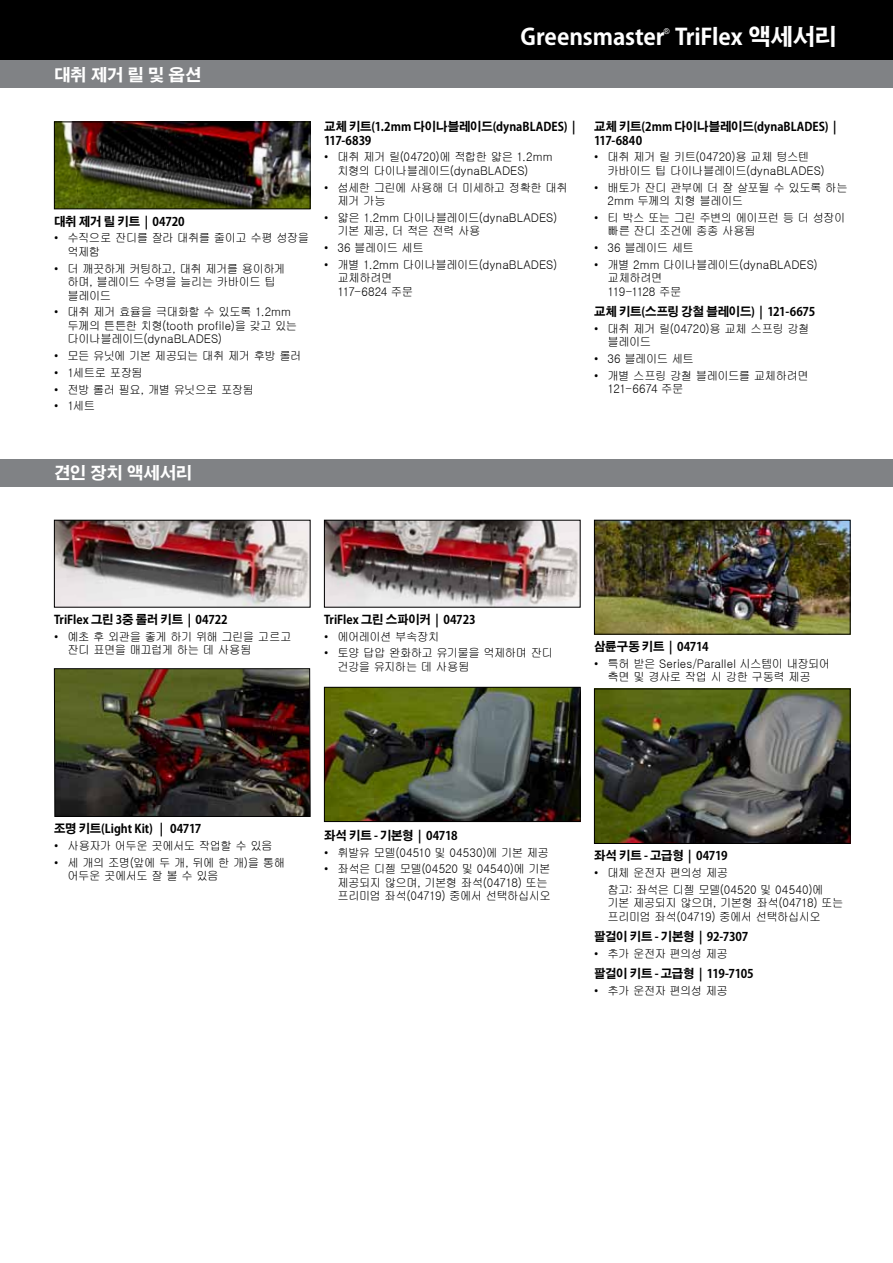
<style>
.page{position:relative;width:893px;height:1263px;background:#fff}
.page>*{position:absolute;margin:0;border:0;box-sizing:border-box;transform-origin:0 0}
.t1{font:700 22.5px "Adobe Gothic Std";letter-spacing:-.005em;color:#fff}
.t2{font:700 16.5px "Adobe Gothic Std";letter-spacing:-.01em;color:#fff}
.t3{font:12px/13.5px "Gulim";letter-spacing:-.05em;color:#000;scale:.95 1}
.t4{font:700 12px/13.5px "Adobe Gothic Std";letter-spacing:-.01em;color:#000;scale:.95 1}
.t5{font:12px/13.5px "Gulim";letter-spacing:-.015em;color:#000;scale:.95 1}
.t6{font:12px/13.5px "Gulim";letter-spacing:-.03em;color:#000;scale:.95 1}
.t7{font:12px/13.5px "Gulim";letter-spacing:-.02em;color:#000;scale:.95 1}
.t8{font:700 12px "Adobe Gothic Std";letter-spacing:-.03em;color:#000;scale:.95 1}
.t9{font:7.8px "Arial";color:#fff}
</style>
<div class="page">
<div style="left:0;top:0;width:893px;height:61px;background:#000"></div>
<div style="left:0;top:61px;width:893px;height:27px;background:#808285"></div>
<img style="left:56px;top:124px;width:252px;height:83px">
<div style="left:54px;top:122px;width:256px;height:87px;border:1px solid #000"></div>
<div style="left:0;top:459px;width:893px;height:27px;background:#808285"></div>
<img style="left:54px;top:668px;width:257px;height:149px">
<img style="left:596px;top:522px;width:252px;height:110px">
<div style="left:594px;top:520px;width:256px;height:114px;border:1px solid #000"></div>
<img style="left:56px;top:522px;width:252px;height:84px">
<div style="left:54px;top:520px;width:256px;height:88px;border:1px solid #000"></div>
<img style="left:326px;top:522px;width:252px;height:84px">
<div style="left:324px;top:520px;width:256px;height:88px;border:1px solid #000"></div>
<img style="left:596px;top:690px;width:252px;height:152px">
<div style="left:594px;top:688px;width:256px;height:156px;border:1px solid #000"></div>
<img style="left:326px;top:689px;width:252px;height:131px">
<div style="left:324px;top:687px;width:256px;height:135px;border:1px solid #000"></div>
<h2 class="t2" style="left:54px;top:65px;width:149px">대취 제거 릴 및 옵션</h2>
<p class="t4" style="left:54px;top:215px;width:139px">대취 제거 릴 키트 | 04720</p>
<p class="t3" style="left:68px;top:231px;width:256px;text-indent:-14px">• 수직으로 잔디를 잘라 대취를 줄이고 수평 성장을 억제함</p>
<p class="t3" style="left:68px;top:262px;width:231px;text-indent:-13px">• 더 깨끗하게 커팅하고, 대취 제거를 용이하게 하며, 블레이드 수명을 늘리는 카바이드 팁 블레이드</p>
<p class="t5" style="left:68px;top:305px;width:243px;text-indent:-13px">• 대취 제거 효율을 극대화할 수 있도록 1.2mm 두께의 튼튼한 치형(tooth profile)을 갖고 있는 다이나블레이드(dynaBLADES)</p>
<p class="t3" style="left:54px;top:349px;width:262px">• 모든 유닛에 기본 제공되는 대취 제거 후방 롤러</p>
<p class="t3" style="left:54px;top:366px;width:95px">• 1세트로 포장됨</p>
<p class="t3" style="left:54px;top:383px;width:212px">• 전방 롤러 필요, 개별 유닛으로 포장됨</p>
<p class="t3" style="left:54px;top:399px;width:45px">• 1세트</p>
<h1 class="t1" style="left:521px;top:23px;width:146px">Greensmaster</h1>
<p class="t9" style="left:664px;top:26px;width:7px">®</p>
<h1 class="t1" style="left:675px;top:23px;width:163px">TriFlex 액세서리</h1>
<p class="t4" style="left:324px;top:120px;width:266px">교체 키트(1.2mm 다이나블레이드(dynaBLADES) |<br>117-6839</p>
<p class="t5" style="left:338px;top:150px;width:228px;text-indent:-13px">• 대취 제거 릴(04720)에 적합한 얇은 1.2mm 치형의 다이나블레이드(dynaBLADES)</p>
<p class="t3" style="left:338px;top:181px;width:244px;text-indent:-13px">• 섬세한 그린에 사용해 더 미세하고 정확한 대취 제거 가능</p>
<p class="t5" style="left:338px;top:211px;width:233px;text-indent:-14px">• 얇은 1.2mm 다이나블레이드(dynaBLADES) 기본 제공, 더 적은 전력 사용</p>
<p class="t3" style="left:324px;top:241px;width:107px">• 36 블레이드 세트</p>
<p class="t7" style="left:338px;top:258px;width:233px;text-indent:-13px">• 개별 1.2mm 다이나블레이드(dynaBLADES) 교체하려면<br>117-6824 주문</p>
<p class="t4" style="left:594px;top:120px;width:257px">교체 키트(2mm 다이나블레이드(dynaBLADES) |<br>117-6840</p>
<p class="t6" style="left:608px;top:150px;width:230px;text-indent:-13px">• 대취 제거 릴 키트(04720)용 교체 텅스텐 카바이드 팁 다이나블레이드(dynaBLADES)</p>
<p class="t3" style="left:608px;top:181px;width:254px;text-indent:-13px">• 배토가 잔디 관부에 더 잘 살포될 수 있도록 하는<br>2mm 두께의 치형 블레이드</p>
<p class="t3" style="left:608px;top:211px;width:252px;text-indent:-13px">• 티 박스 또는 그린 주변의 에이프런 등 더 성장이 빠른 잔디 조건에 종종 사용됨</p>
<p class="t3" style="left:594px;top:241px;width:107px">• 36 블레이드 세트</p>
<p class="t6" style="left:608px;top:258px;width:223px;text-indent:-13px">• 개별 2mm 다이나블레이드(dynaBLADES) 교체하려면<br>119-1128 주문</p>
<p class="t4" style="left:594px;top:305px;width:234px">교체 키트(스프링 강철 블레이드) | 121-6675</p>
<p class="t3" style="left:608px;top:322px;width:214px;text-indent:-14px">• 대취 제거 릴(04720)용 교체 스프링 강철 블레이드</p>
<p class="t3" style="left:594px;top:352px;width:107px">• 36 블레이드 세트</p>
<p class="t3" style="left:608px;top:369px;width:213px;text-indent:-13px">• 개별 스프링 강철 블레이드를 교체하려면<br>121-6674 주문</p>
<h2 class="t2" style="left:54px;top:463px;width:140px">견인 장치 액세서리</h2>
<p class="t4" style="left:54px;top:613px;width:184px">TriFlex 그린 3중 롤러 키트 | 04722</p>
<p class="t3" style="left:67px;top:630px;width:237px;text-indent:-13px">• 예초 후 외관을 좋게 하기 위해 그린을 고르고 잔디 표면을 매끄럽게 하는 데 사용됨</p>
<p class="t4" style="left:324px;top:613px;width:161px">TriFlex 그린 스파이커 | 04723</p>
<p class="t3" style="left:324px;top:630px;width:123px">• 에어레이션 부속장치</p>
<p class="t3" style="left:337px;top:646px;width:229px;text-indent:-13px">• 토양 답압 완화하고 유기물을 억제하며 잔디 건강을 유지하는 데 사용됨</p>
<p class="t4" style="left:594px;top:640px;width:122px">삼륜구동 키트 | 04714</p>
<p class="t3" style="left:594px;top:657px;width:250px;text-align:center">• 특허 받은 Series/Parallel 시스템이 내장되어 측면 및 경사로 작업 시 강한 구동력 제공</p>
<p class="t4" style="left:54px;top:822px;width:157px">조명 키트(Light Kit) | 04717</p>
<p class="t3" style="left:54px;top:839px;width:231px">• 사용자가 어두운 곳에서도 작업할 수 있음</p>
<p class="t3" style="left:67px;top:856px;width:231px;text-indent:-13px">• 세 개의 조명(앞에 두 개, 뒤에 한 개)을 통해 어두운 곳에서도 잘 볼 수 있음</p>
<p class="t4" style="left:324px;top:829px;width:142px">좌석 키트 - 기본형 | 04718</p>
<p class="t3" style="left:324px;top:845px;width:238px">• 휘발유 모델(04510 및 04530)에 기본 제공</p>
<p class="t3" style="left:337px;top:862px;width:226px;text-indent:-13px">• 좌석은 디젤 모델(04520 및 04540)에 기본 제공되지 않으며, 기본형 좌석(04718) 또는 프리미엄 좌석(04719) 중에서 선택하십시오</p>
<p class="t4" style="left:594px;top:849px;width:142px">좌석 키트 - 고급형 | 04719</p>
<p class="t3" style="left:607px;top:864px;width:229px;line-height:16.8px;text-indent:-13px">• 대체 운전자 편의성 제공<br>참고: 좌석은 디젤 모델(04520 및 04540)에</p>
<p class="t3" style="left:607px;top:896px;width:250px">기본 제공되지 않으며, 기본형 좌석(04718) 또는 프리미엄 좌석(04719) 중에서 선택하십시오</p>
<p class="t4" style="left:594px;top:930px;width:164px">팔걸이 키트 - 기본형 | 92-7307</p>
<p class="t3" style="left:594px;top:947px;width:143px">• 추가 운전자 편의성 제공</p>
<p class="t8" style="left:594px;top:966px;width:170px">팔걸이 키트 - 고급형 | 119-7105</p>
<p class="t3" style="left:594px;top:984px;width:143px">• 추가 운전자 편의성 제공</p>
</div>
